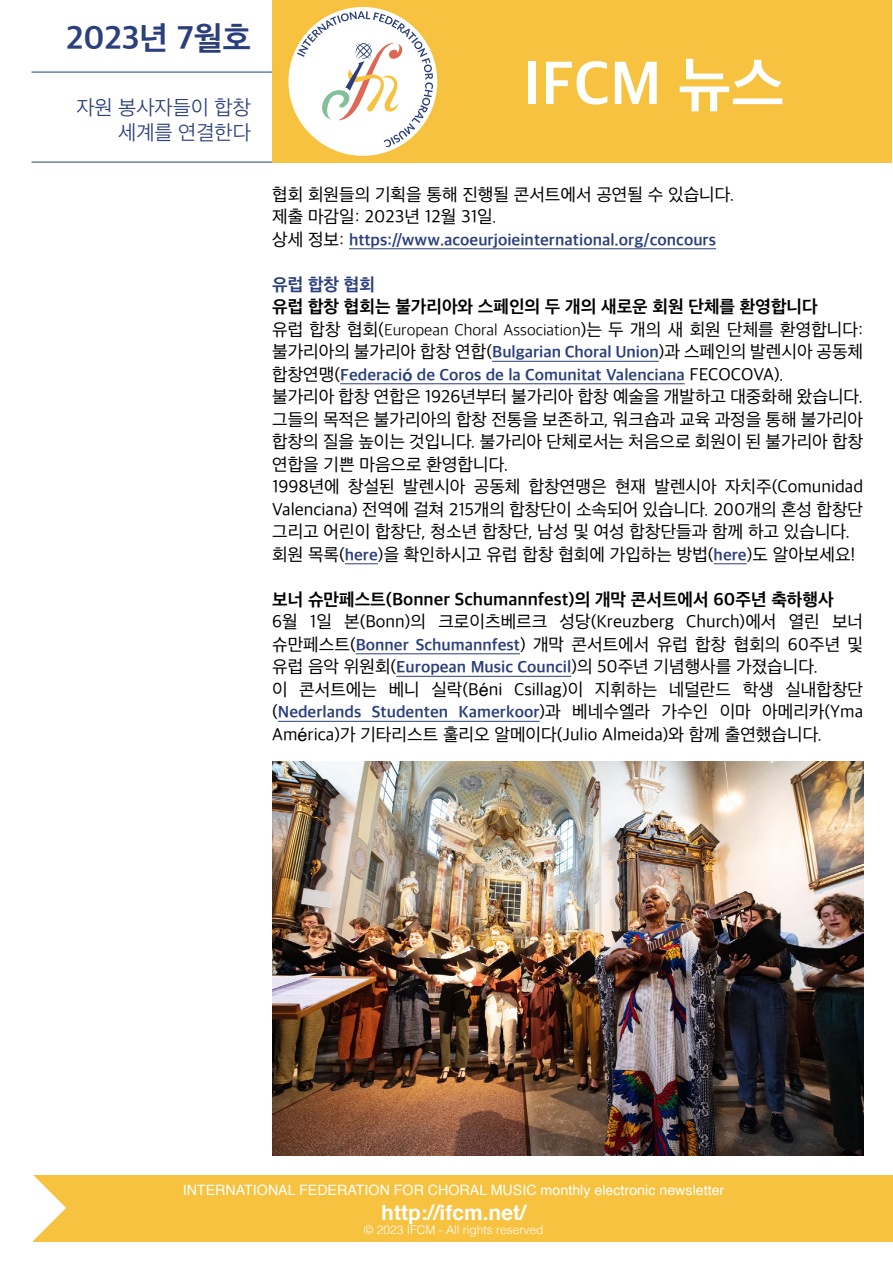
<style>
.page{position:relative;width:893px;height:1263px;background:#fff}
.page>*{position:absolute;margin:0;border:0;box-sizing:border-box;transform-origin:0 0}
.t1{font:700 61.5px "Apple SD Gothic Neo";color:#fff}
.t2{font:700 33px "Apple SD Gothic Neo";color:#2a3f7c}
.t3{font:700 21px "Helvetica";color:#fff}
.t4{font:300 21px/25.2px "Apple SD Gothic Neo";color:#2a3f7c;text-align:right}
.t5{font:18px/22.5px "Apple SD Gothic Neo";color:#000}
.t6{font:700 18px "Apple SD Gothic Neo";color:#000}
.t7{font:700 18px "Apple SD Gothic Neo";color:#2a3f7c}
.t8{font:700 16.5px "Apple SD Gothic Neo";color:#2a3f7c}
.t9{font:300 16.5px "Apple SD Gothic Neo";color:#000}
.t10{font:14.25px "Helvetica";color:#fff}
.t11{font:300 12px "Helvetica";color:#fff}
.s1{font-weight:400;font-size:18px;color:#000}
.s2{font-weight:400;font-size:18px}
.s3{font-weight:700;font-size:16.5px;color:#2a3f7c}
.s4{font-family:"Helvetica"}
</style>
<div class="page">
<hr style="left:349px;top:248px;width:367px;height:1px;background:#2a3f7c">
<hr style="left:492px;top:361px;width:167px;height:1px;background:#2a3f7c">
<hr style="left:340px;top:383px;width:345px;height:1px;background:#2a3f7c">
<hr style="left:345px;top:563px;width:33px;height:1px;background:#2a3f7c">
<hr style="left:714px;top:563px;width:33px;height:1px;background:#2a3f7c">
<hr style="left:356px;top:653px;width:164px;height:1px;background:#2a3f7c">
<hr style="left:396px;top:676px;width:175px;height:1px;background:#2a3f7c">
<hr style="left:278px;top:721px;width:262px;height:1px;background:#2a3f7c">
<div style="left:33px;top:1176px;width:860px;height:66px;background:#f6c240"></div>
<svg style="left:33px;top:1175px;width:33px;height:66px"></svg>
<div style="left:272px;top:0;width:619px;height:163px;background:#f6c240"></div>
<div style="left:288px;top:7px;width:149px;height:149px;background:#fff;border-radius:50%"></div>
<svg style="left:297px;top:11px;width:136px;height:136px"></svg>
<hr style="left:32px;top:72px;width:240px;height:1px;background:#2a3f7c">
<hr style="left:32px;top:162px;width:240px;height:1px;background:#2a3f7c">
<img style="left:272px;top:761px;width:591px;height:394px">
<h2 class="t2" style="left:66px;top:21px;width:186px">2023년 7월호</h2>
<p class="t4" style="left:76px;top:96px;width:176px">자원 봉사자들이 합창 세계를 연결한다</p>
<h1 class="t1" style="left:523px;top:51px;width:263px">IFCM 뉴스</h1>
<p class="t5" style="left:272px;top:184px;width:464px">협회 회원들의 기획을 통해 진행될 콘서트에서 공연될 수 있습니다. 제출 마감일: 2023년 12월 31일.</p>
<p class="t8" style="left:272px;top:231px;width:445px"><span class="s1">상세 정보:</span> https://www.acoeurjoieinternational.org/concours</p>
<p class="t7" style="left:272px;top:275px;width:104px">유럽 합창 협회</p>
<p class="t6" style="left:272px;top:297px;width:547px">유럽 합창 협회는 불가리아와 스페인의 두 개의 새로운 회원 단체를 환영합니다</p>
<p class="t9" style="left:272px;top:321px;width:593px"><span class="s2">유럽 합창 협회(</span>European Choral Association<span class="s2">)는 두 개의 새 회원 단체를 환영합니다:</span></p>
<p class="t5" style="left:272px;top:342px;width:593px">불가리아의 불가리아 합창 연합(<span class="s3">Bulgarian Choral Union</span>)과 스페인의 발렌시아 공동체</p>
<p class="t8" style="left:272px;top:366px;width:513px"><span class="s1">합창연맹(</span>Federaci<span class="s4">ó</span> de Coros de la Comunitat Valenciana <span class="s1">FECOCOVA).</span></p>
<p class="t5" style="left:272px;top:387px;width:593px">불가리아 합창 연합은 1926년부터 불가리아 합창 예술을 개발하고 대중화해 왔습니다. 그들의 목적은 불가리아의 합창 전통을 보존하고, 워크숍과 교육 과정을 통해 불가리아 합창의 질을 높이는 것입니다. 불가리아 단체로서는 처음으로 회원이 된 불가리아 합창 연합을 기쁜 마음으로 환영합니다.<br>1998년에 창설된 발렌시아 공동체 합창연맹은 현재 발렌시아 자치주(Comunidad Valenciana) 전역에 걸쳐 215개의 합창단이 소속되어 있습니다. 200개의 혼성 합창단 그리고 어린이 합창단, 청소년 합창단, 남성 및 여성 합창단들과 함께 하고 있습니다. 회원 목록(<span class="s3">here</span>)을 확인하시고 유럽 합창 협회에 가입하는 방법(<span class="s3">here</span>)도 알아보세요!</p>
<p class="t6" style="left:272px;top:590px;width:563px">보너 슈만페스트(Bonner Schumannfest)의 개막 콘서트에서 60주년 축하행사</p>
<p class="t5" style="left:272px;top:612px;width:593px">6월 1일 본(Bonn)의 크로이츠베르크 성당(Kreuzberg Church)에서 열린 보너 슈만페스트(<span class="s3">Bonner Schumannfest</span>) 개막 콘서트에서 유럽 합창 협회의 60주년 및 유럽 음악 위원회(<span class="s3">European Music Council</span>)의 50주년 기념행사를 가졌습니다.<br>이 콘서트에는 베니 실락(B<span class="s4">é</span>ni Csillag)이 지휘하는 네덜란드 학생 실내합창단</p>
<p class="t8" style="left:272px;top:703px;width:593px"><span class="s1">(</span>Nederlands Studenten Kamerkoor<span class="s1">)과 베네수엘라 가수인 이마 아메리카(Yma</span></p>
<p class="t5" style="left:272px;top:724px;width:552px">Am<span class="s4">é</span>rica)가 기타리스트 훌리오 알메이다(Julio Almeida)와 함께 출연했습니다.</p>
<p class="t10" style="left:183px;top:1178px;width:543px">INTERNATIONAL FEDERATION FOR CHORAL MUSIC monthly electronic newsletter</p>
<p class="t3" style="left:381px;top:1195px;width:146px">http://ifcm.net/</p>
<p class="t11" style="left:364px;top:1220px;width:181px">© 2023 IFCM - All rights reserved</p>
</div>
